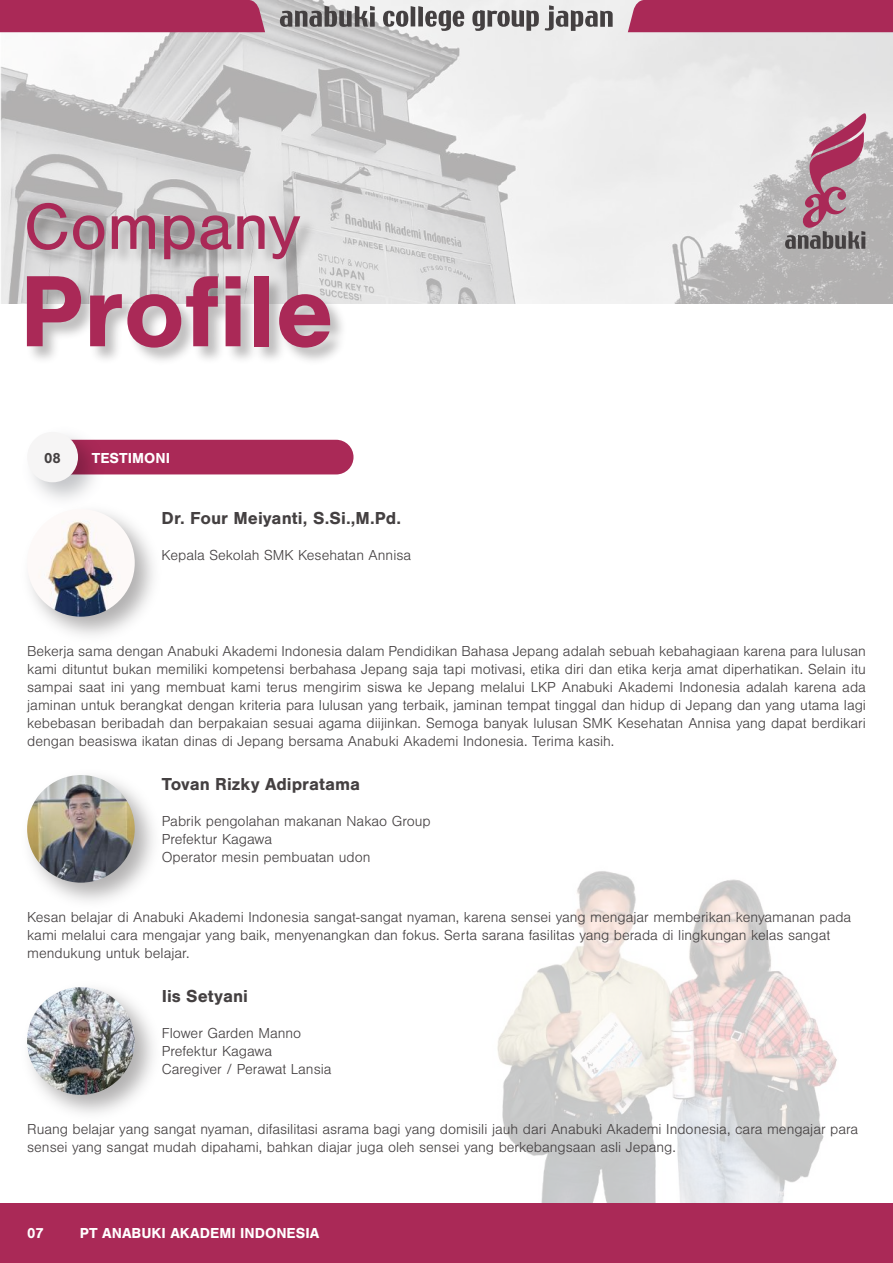
<style>
.page{position:relative;width:893px;height:1263px;background:#fff}
.page>*{position:absolute;margin:0;border:0;box-sizing:border-box;transform-origin:0 0}
.t1{font:700 105px "Nimbus San";color:#aa2957}
.t2{font:67.5px "Nimbus San";color:#aa2957}
.t3{font:700 18px "Nimbus San";color:#444041}
.t4{font:300 15px/18px "Nimbus San";color:#444041}
.t5{font:700 15px "Nimbus San";color:#fff}
.t6{font:700 15px "Nimbus San";color:#444041}
</style>
<div class="page">
<img style="left:497px;top:871px;width:340px;height:332px">
<div style="left:35px;top:440px;width:318px;height:34px;background:#aa2957;border-radius:17px"></div>
<img style="left:32px;top:436px;width:79px;height:61px">
<div style="left:27px;top:432px;width:51px;height:50px;background:#f6f5f5;border-radius:25px"></div>
<img style="left:27px;top:509px;width:108px;height:108px;border-radius:54px">
<img style="left:27px;top:775px;width:108px;height:108px;border-radius:54px">
<img style="left:27px;top:987px;width:108px;height:108px;border-radius:54px">
<div style="left:0;top:1203px;width:893px;height:60px;background:#aa2957"></div>
<img style="left:0;top:0;width:893px;height:303px">
<div style="left:628px;top:0;width:265px;height:32px;background:#aa2957"></div>
<div style="left:0;top:0;width:265px;height:32px;background:#aa2957"></div>
<svg style="left:383px;top:6px;width:81px;height:25px"></svg>
<svg style="left:472px;top:10px;width:67px;height:21px"></svg>
<svg style="left:280px;top:6px;width:95px;height:21px;background:#888586"></svg>
<svg style="left:545px;top:5px;width:68px;height:26px"></svg>
<svg style="left:785px;top:112px;width:82px;height:137px;background:#b798a3"></svg>
<img style="left:19px;top:188px;width:303px;height:66px">
<img style="left:15px;top:254px;width:341px;height:107px">
<h2 class="t2" style="left:24px;top:189px;width:278px">Company</h2>
<h1 class="t1" style="left:19px;top:252px;width:316px">Profile</h1>
<p class="t6" style="left:44px;top:450px;width:18px">08</p>
<p class="t5" style="left:92px;top:450px;width:80px">TESTIMONI</p>
<p class="t3" style="left:162px;top:508px;width:241px">Dr. Four Meiyanti, S.Si.,M.Pd.</p>
<p class="t4" style="left:162px;top:546px;width:251px">Kepala Sekolah SMK Kesehatan Annisa</p>
<p class="t4" style="left:27px;top:642px;width:840px;text-align:justify">Bekerja sama dengan Anabuki Akademi Indonesia dalam Pendidikan Bahasa Jepang adalah sebuah kebahagiaan karena para lulusan kami dituntut bukan memiliki kompetensi berbahasa Jepang saja tapi motivasi, etika diri dan etika kerja amat diperhatikan. Selain itu sampai saat ini yang membuat kami terus mengirim siswa ke Jepang melalui LKP Anabuki Akademi Indonesia adalah karena ada jaminan untuk berangkat dengan kriteria para lulusan yang terbaik, jaminan tempat tinggal dan hidup di Jepang dan yang utama lagi kebebasan beribadah dan berpakaian sesuai agama diijinkan. Semoga banyak lulusan SMK Kesehatan Annisa yang dapat berdikari dengan beasiswa ikatan dinas di Jepang bersama Anabuki Akademi Indonesia. Terima kasih.</p>
<p class="t3" style="left:162px;top:774px;width:200px">Tovan Rizky Adipratama</p>
<p class="t4" style="left:162px;top:812px;width:270px">Pabrik pengolahan makanan Nakao Group<br>Prefektur Kagawa<br>Operator mesin pembuatan udon</p>
<p class="t4" style="left:27px;top:908px;width:826px">Kesan belajar di Anabuki Akademi Indonesia sangat-sangat nyaman, karena sensei yang mengajar memberikan kenyamanan pada kami melalui cara mengajar yang baik, menyenangkan dan fokus. Serta sarana fasilitas yang berada di lingkungan kelas sangat mendukung untuk belajar.</p>
<p class="t3" style="left:162px;top:986px;width:88px">Iis Setyani</p>
<p class="t4" style="left:162px;top:1025px;width:171px">Flower Garden Manno<br>Prefektur Kagawa<br>Caregiver / Perawat Lansia</p>
<p class="t4" style="left:27px;top:1120px;width:833px">Ruang belajar yang sangat nyaman, difasilitasi asrama bagi yang domisili jauh dari Anabuki Akademi Indonesia, cara mengajar para sensei yang sangat mudah dipahami, bahkan diajar juga oleh sensei yang berkebangsaan asli Jepang.</p>
<p class="t5" style="left:27px;top:1225px;width:18px">07</p>
<p class="t5" style="left:80px;top:1225px;width:241px">PT ANABUKI AKADEMI INDONESIA</p>
</div>
